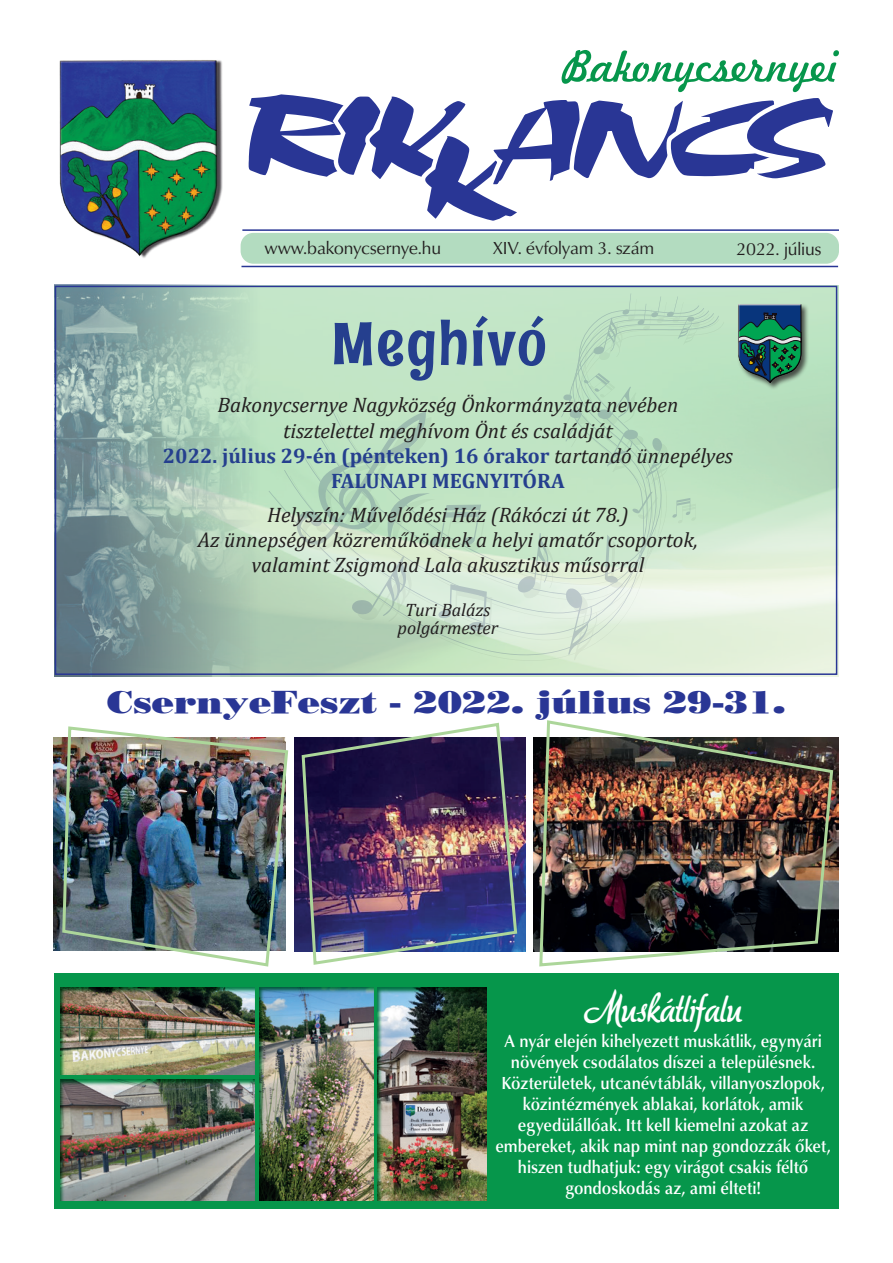
<style>
.page{position:relative;width:893px;height:1263px;background:#fff}
.page>*{position:absolute;margin:0;border:0;box-sizing:border-box;transform-origin:0 0}
.t1{font:60px "Rum Raisin";letter-spacing:.03em;color:#253f8e;scale:1.16 1}
.t2{font:40.5px "aka Dora";letter-spacing:-.02em;color:#fff;scale:.94 1}
.t3{font:31.5px "Bodnoff PFL Normal";color:#293695;scale:1.16 1}
.t4{font:italic 21px/25.2px "Cambria";color:#231f20;text-align:center}
.t5{font:500 18px/21px "URW Classico TEE";letter-spacing:-.005em;color:#fff;text-align:center;scale:.92 1}
.t6{font:18px "URW Classico TEE";letter-spacing:-.01em;color:#231f20}
.t7{font:italic 18px/18px "Cambria";color:#231f20;text-align:center}
.s1{font-weight:700;font-style:normal;color:#253f8e}
</style>
<div class="page">
<div style="left:54px;top:974px;width:785px;height:235px;background:#06964b"></div>
<div style="left:241px;top:233px;width:598px;height:31px;background:#b3dcc0;border-radius:13px"></div>
<img style="left:59px;top:60px;width:163px;height:198px">
<hr style="left:242px;top:229px;width:597px;height:2px;background:#293695">
<hr style="left:241px;top:266px;width:597px;height:1px;background:#293695">
<svg style="left:248px;top:50px;width:591px;height:171px"></svg>
<img style="left:533px;top:737px;width:305px;height:214px">
<img style="left:54px;top:737px;width:7px;height:213px">
<img style="left:294px;top:737px;width:232px;height:214px">
<img style="left:61px;top:726px;width:228px;height:241px">
<img style="left:300px;top:722px;width:219px;height:243px">
<img style="left:538px;top:720px;width:297px;height:247px">
<img style="left:290px;top:285px;width:549px;height:391px">
<img style="left:54px;top:285px;width:236px;height:391px">
<svg style="left:274px;top:321px;width:450px;height:345px;background:#cae5c8"></svg>
<svg style="left:269px;top:316px;width:450px;height:345px;background:#c7e5c9"></svg>
<svg style="left:604px;top:535px;width:19px;height:55px"></svg>
<svg style="left:632px;top:492px;width:26px;height:28px"></svg>
<svg style="left:566px;top:588px;width:31px;height:72px;background:#d6e5d7"></svg>
<svg style="left:518px;top:533px;width:36px;height:65px;background:#cde3ce"></svg>
<svg style="left:672px;top:498px;width:24px;height:26px"></svg>
<svg style="left:593px;top:293px;width:107px;height:67px;background:#bbdfc2"></svg>
<svg style="left:561px;top:373px;width:111px;height:111px;background:#b8debf"></svg>
<svg style="left:294px;top:411px;width:198px;height:226px;background:#c0dec3"></svg>
<div style="left:737px;top:303px;width:72px;height:87px;background:#231f20;opacity:.75"></div>
<svg style="left:737px;top:304px;width:64px;height:80px;background:#296c66"></svg>
<div style="left:55px;top:286px;width:782px;height:389px;border:2px solid #293695"></div>
<img style="left:60px;top:987px;width:195px;height:88px">
<img style="left:60px;top:1079px;width:195px;height:122px">
<img style="left:377px;top:987px;width:110px;height:214px">
<img style="left:259px;top:987px;width:115px;height:214px">
<p class="t6" style="left:265px;top:237px;width:178px">www.bakonycsernye.hu</p>
<p class="t6" style="left:493px;top:237px;width:163px">XIV. évfolyam 3. szám</p>
<p class="t6" style="left:736px;top:238px;width:87px">2022. július</p>
<h1 class="t1" style="left:332px;top:305px;width:186px">Meghívó</h1>
<p class="t4" style="left:163px;top:392px;width:572px">Bakonycsernye Nagyközség Önkormányzata nevében<br>tisztelettel meghívom Önt és családját<br><span class="s1">2022. július 29-én (pénteken) 16 órakor</span> tartandó ünnepélyes <span class="s1">FALUNAPI MEGNYITÓRA</span></p>
<p class="t4" style="left:198px;top:501px;width:502px">Helyszín: Művelődési Ház (Rákóczi út 78.)<br>Az ünnepségen közreműködnek a helyi amatőr csoportok, valamint Zsigmond Lala akusztikus műsorral</p>
<p class="t7" style="left:398px;top:600px;width:102px">Turi Balázs polgármester</p>
<h3 class="t3" style="left:107px;top:683px;width:586px">CsernyeFeszt - 2022. július 29-31.</h3>
<h2 class="t2" style="left:583px;top:980px;width:171px">Muskátlifalu</h2>
<p class="t5" style="left:495px;top:1031px;width:366px">A nyár elején kihelyezett muskátlik, egynyári növények csodálatos díszei a településnek.<br>Közterületek, utcanévtáblák, villanyoszlopok, közintézmények ablakai, korlátok, amik egyedülállóak. Itt kell kiemelni azokat az embereket, akik nap mint nap gondozzák őket, hiszen tudhatjuk: egy virágot csakis féltő gondoskodás az, ami élteti!</p>
</div>
